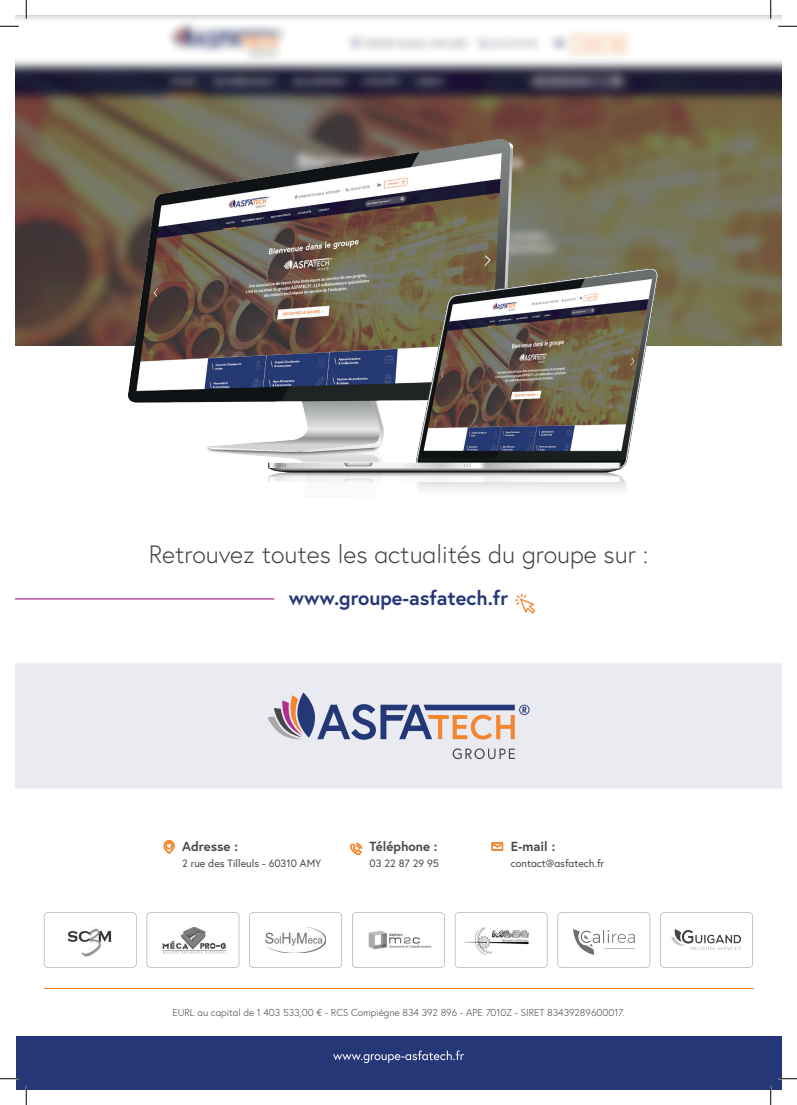
<style>
.page{position:relative;width:797px;height:1105px;background:#fff}
.page>*{position:absolute;margin:0;border:0;box-sizing:border-box;transform-origin:0 0}
.t1{font:300 25px "Europa";color:#3b4246}
.t2{font:700 20px "Europa";color:#253777}
.t3{font:700 13.25px "Europa";color:#454749}
.t4{font:10.5px "Europa";color:#454749}
.t5{font:300 10px "Europa";color:#3b4246}
</style>
<div class="page">
<div style="left:16px;top:663px;width:765px;height:125px;background:#e9ebf1"></div>
<img style="left:16px;top:16px;width:765px;height:330px">
<img style="left:128px;top:139px;width:384px;height:343px">
<img style="left:269px;top:268px;width:388px;height:223px">
<hr style="left:16px;top:598px;width:258px;height:1px;background:#af2c91">
<svg style="left:267px;top:692px;width:262px;height:48px;background:#bab5c2"></svg>
<svg style="left:452px;top:748px;width:63px;height:11px"></svg>
<svg style="left:515px;top:593px;width:20px;height:21px"></svg>
<hr style="left:44px;top:988px;width:709px;height:1px;background:#f5862f">
<div style="left:16px;top:1036px;width:765px;height:53px;background:#253777"></div>
<svg style="left:333px;top:1050px;width:131px;height:13px"></svg>
<svg style="left:44px;top:912px;width:93px;height:56px"></svg>
<img style="left:63px;top:925px;width:53px;height:34px">
<svg style="left:249px;top:912px;width:93px;height:56px"></svg>
<img style="left:266px;top:927px;width:60px;height:26px">
<svg style="left:455px;top:912px;width:92px;height:56px"></svg>
<svg style="left:557px;top:912px;width:93px;height:56px"></svg>
<svg style="left:146px;top:912px;width:93px;height:56px"></svg>
<img style="left:162px;top:927px;width:64px;height:26px">
<svg style="left:352px;top:912px;width:93px;height:56px"></svg>
<img style="left:364px;top:930px;width:69px;height:19px">
<svg style="left:660px;top:912px;width:93px;height:56px"></svg>
<img style="left:671px;top:930px;width:69px;height:19px">
<svg style="left:492px;top:842px;width:11px;height:9px"></svg>
<svg style="left:164px;top:840px;width:10px;height:14px"></svg>
<svg style="left:350px;top:843px;width:12px;height:12px"></svg>
<svg style="left:0;top:25px;width:19px;height:2px"></svg>
<svg style="left:778px;top:25px;width:19px;height:2px"></svg>
<svg style="left:0;top:1078px;width:19px;height:1px"></svg>
<svg style="left:778px;top:1078px;width:19px;height:1px"></svg>
<svg style="left:25px;top:0;width:2px;height:19px"></svg>
<svg style="left:25px;top:1086px;width:2px;height:19px"></svg>
<svg style="left:770px;top:0;width:1px;height:19px"></svg>
<svg style="left:770px;top:1086px;width:1px;height:19px"></svg>
<h1 class="t1" style="left:149px;top:539px;width:501px">Retrouvez toutes les actualités du groupe sur :</h1>
<h2 class="t2" style="left:289px;top:584px;width:221px">www.groupe-asfatech.fr</h2>
<h3 class="t3" style="left:182px;top:838px;width:57px">Adresse :</h3>
<p class="t4" style="left:182px;top:857px;width:141px">2 rue des Tilleuls - 60310 AMY</p>
<h3 class="t3" style="left:369px;top:838px;width:69px">Téléphone :</h3>
<p class="t4" style="left:369px;top:857px;width:71px">03 22 87 29 95</p>
<h3 class="t3" style="left:511px;top:838px;width:46px">E-mail :</h3>
<p class="t4" style="left:511px;top:857px;width:95px">contact@asfatech.fr</p>
<p class="t5" style="left:172px;top:1006px;width:453px">EURL au capital de 1 403 533,00 € - RCS Compiègne 834 392 896 - APE 7010Z - SIRET 83439289600017.</p>
</div>
